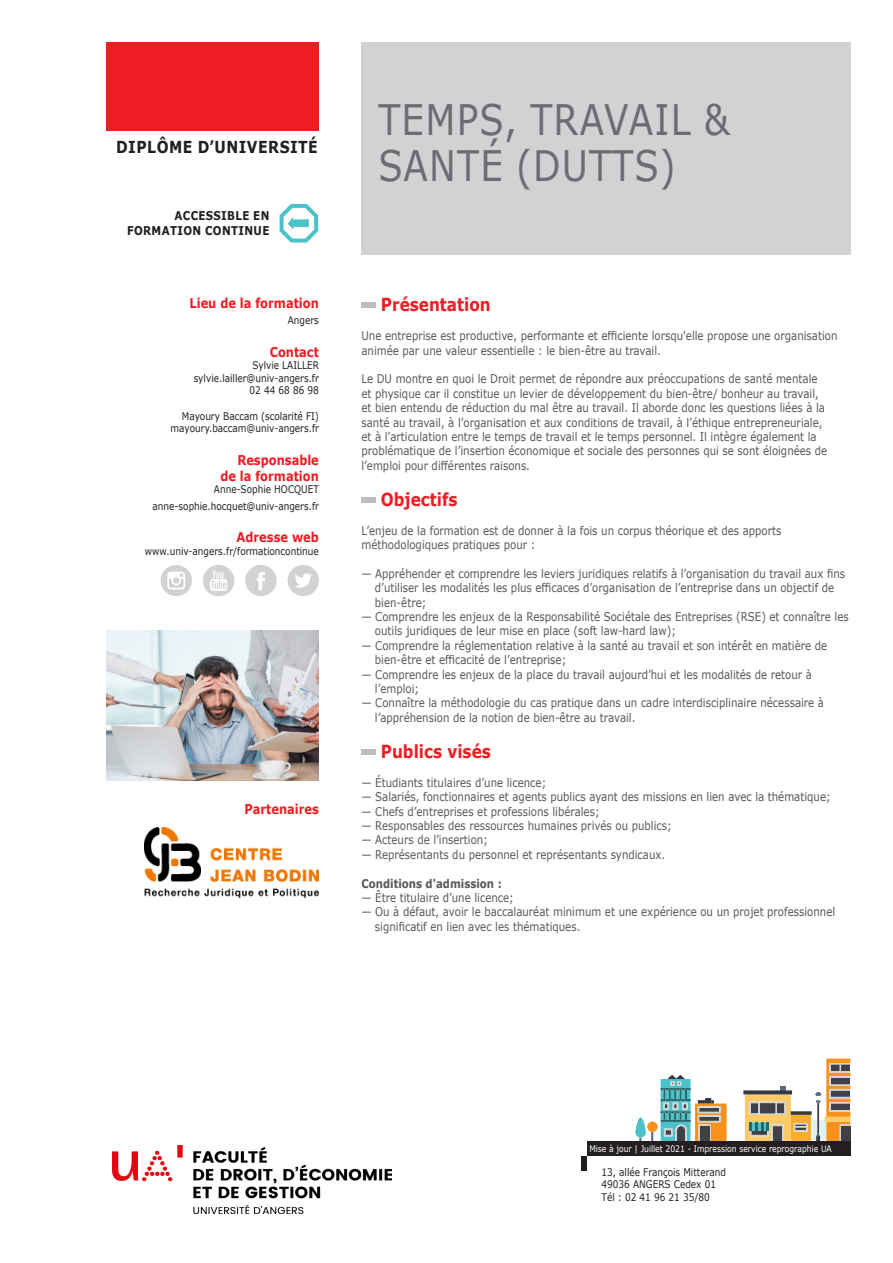
<style>
.page{position:relative;width:893px;height:1263px;background:#fff}
.page>*{position:absolute;margin:0;border:0;box-sizing:border-box;transform-origin:0 0}
.t1{font:42px/46.5px "Verdana";letter-spacing:.035em;color:#6c6d70;scale:.85 1}
.t2{font:700 18px "Verdana";color:#ee1d23;scale:.85 1}
.t3{font:700 16.5px "Verdana";letter-spacing:.035em;color:#231f20;scale:.85 1}
.t4{font:700 13.5px "Verdana";color:#ee1d23;scale:.85 1}
.t5{font:700 12.15px "Verdana";letter-spacing:.035em;color:#231f20;scale:.85 1}
.t6{font:12px/14.4px "Verdana";color:#57585a;scale:.85 1}
.t7{font:700 12px "Verdana";color:#57585a;scale:.85 1}
.t8{font:10.5px "Verdana";color:#231f20;scale:.85 1}
.t9{font:9px "Verdana";color:#fff;scale:.85 1}
</style>
<div class="page">
<div style="left:361px;top:43px;width:489px;height:212px;background:#d1d2d4"></div>
<div style="left:106px;top:43px;width:213px;height:88px;background:#ee1d23"></div>
<div style="left:581px;top:1156px;width:6px;height:14px;background:#231f20"></div>
<svg style="left:617px;top:1059px;width:233px;height:83px"></svg>
<div style="left:841px;top:1126px;width:9px;height:15px;background:#404146"></div>
<div style="left:587px;top:1142px;width:263px;height:14px;background:#231f20"></div>
<div style="left:361px;top:302px;width:15px;height:6px;background:#bcbdc0"></div>
<div style="left:361px;top:497px;width:15px;height:5px;background:#bcbdc0"></div>
<div style="left:361px;top:749px;width:15px;height:5px;background:#bcbdc0"></div>
<svg style="left:161px;top:565px;width:31px;height:31px"></svg>
<svg style="left:203px;top:565px;width:31px;height:31px"></svg>
<svg style="left:245px;top:565px;width:32px;height:31px"></svg>
<svg style="left:288px;top:565px;width:31px;height:31px"></svg>
<svg style="left:280px;top:204px;width:38px;height:39px"></svg>
<img style="left:106px;top:630px;width:212px;height:151px">
<img style="left:112px;top:1146px;width:280px;height:67px">
<img style="left:145px;top:827px;width:174px;height:70px">
<p class="t3" style="left:116px;top:135px;width:239px">DIPLÔME D’UNIVERSITÉ</p>
<p class="t5" style="left:175px;top:207px;width:113px">ACCESSIBLE EN</p>
<p class="t5" style="left:127px;top:222px;width:169px">FORMATION CONTINUE</p>
<p class="t4" style="left:189px;top:293px;width:154px">Lieu de la formation</p>
<p class="t8" style="left:288px;top:313px;width:38px">Angers</p>
<p class="t4" style="left:270px;top:342px;width:59px">Contact</p>
<p class="t8" style="left:252px;top:358px;width:80px">Sylvie LAILLER</p>
<p class="t8" style="left:194px;top:371px;width:149px">sylvie.lailler@univ-angers.fr</p>
<p class="t8" style="left:250px;top:383px;width:83px">02 44 68 86 98</p>
<p class="t8" style="left:182px;top:409px;width:163px">Mayoury Baccam (scolarité FI)</p>
<p class="t8" style="left:171px;top:421px;width:176px">mayoury.baccam@univ-angers.fr</p>
<p class="t4" style="left:237px;top:450px;width:97px">Responsable</p>
<p class="t4" style="left:220px;top:466px;width:117px">de la formation</p>
<p class="t8" style="left:214px;top:482px;width:125px">Anne-Sophie HOCQUET</p>
<p class="t8" style="left:153px;top:499px;width:197px">anne-sophie.hocquet@univ-angers.fr</p>
<p class="t4" style="left:237px;top:527px;width:98px">Adresse web</p>
<p class="t8" style="left:145px;top:544px;width:206px">www.univ-angers.fr/formationcontinue</p>
<p class="t4" style="left:244px;top:799px;width:89px">Partenaires</p>
<p class="t1" style="left:378px;top:96px;width:415px">TEMPS, TRAVAIL &amp;<br>SANTÉ (DUTTS)</p>
<p class="t2" style="left:381px;top:292px;width:131px">Présentation</p>
<p class="t6" style="left:361px;top:329px;width:562px">Une entreprise est productive, performante et efficiente lorsqu'elle propose une organisation animée par une valeur essentielle : le bien-être au travail.</p>
<p class="t6" style="left:361px;top:372px;width:550px">Le DU montre en quoi le Droit permet de répondre aux préoccupations de santé mentale et physique car il constitue un levier de développement du bien-être/ bonheur au travail, et bien entendu de réduction du mal être au travail. Il aborde donc les questions liées à la santé au travail, à l’organisation et aux conditions de travail, à l’éthique entrepreneuriale, et à l’articulation entre le temps de travail et le temps personnel. Il intègre également la problématique de l’insertion économique et sociale des personnes qui se sont éloignées de l’emploi pour différentes raisons.</p>
<p class="t2" style="left:381px;top:487px;width:92px">Objectifs</p>
<p class="t6" style="left:361px;top:523px;width:496px">L’enjeu de la formation est de donner à la fois un corpus théorique et des apports méthodologiques pratiques pour :</p>
<p class="t6" style="left:375px;top:566px;width:555px;text-indent:-14px">— Appréhender et comprendre les leviers juridiques relatifs à l’organisation du travail aux fins d’utiliser les modalités les plus efficaces d’organisation de l’entreprise dans un objectif de bien-être;</p>
<p class="t6" style="left:375px;top:609px;width:559px;text-indent:-14px">— Comprendre les enjeux de la Responsabilité Sociétale des Entreprises (RSE) et connaître les outils juridiques de leur mise en place (soft law-hard law);</p>
<p class="t6" style="left:375px;top:638px;width:534px;text-indent:-14px">— Comprendre la réglementation relative à la santé au travail et son intérêt en matière de bien-être et efficacité de l’entreprise;</p>
<p class="t6" style="left:375px;top:667px;width:516px;text-indent:-14px">— Comprendre les enjeux de la place du travail aujourd’hui et les modalités de retour à l’emploi;</p>
<p class="t6" style="left:375px;top:696px;width:530px;text-indent:-14px">— Connaître la méthodologie du cas pratique dans un cadre interdisciplinaire nécessaire à l’appréhension de la notion de bien-être au travail.</p>
<p class="t2" style="left:381px;top:739px;width:131px">Publics visés</p>
<p class="t6" style="left:361px;top:775px;width:219px">— Étudiants titulaires d’une licence;</p>
<p class="t6" style="left:361px;top:789px;width:554px">— Salariés, fonctionnaires et agents publics ayant des missions en lien avec la thématique;</p>
<p class="t6" style="left:361px;top:804px;width:282px">— Chefs d’entreprises et professions libérales;</p>
<p class="t6" style="left:361px;top:818px;width:367px">— Responsables des ressources humaines privés ou publics;</p>
<p class="t6" style="left:361px;top:833px;width:150px">— Acteurs de l’insertion;</p>
<p class="t6" style="left:361px;top:847px;width:359px">— Représentants du personnel et représentants syndicaux.</p>
<p class="t7" style="left:361px;top:875px;width:167px">Conditions d'admission :</p>
<p class="t6" style="left:361px;top:890px;width:181px">— Être titulaire d’une licence;</p>
<p class="t6" style="left:375px;top:905px;width:543px;text-indent:-14px">— Ou à défaut, avoir le baccalauréat minimum et une expérience ou un projet professionnel significatif en lien avec les thématiques.</p>
<p class="t9" style="left:589px;top:1143px;width:287px">Mise à jour | Juillet 2021 - Impression service reprographie UA</p>
<p class="t8" style="left:601px;top:1165px;width:148px">13, allée François Mitterand</p>
<p class="t8" style="left:601px;top:1177px;width:136px">49036 ANGERS Cedex 01</p>
<p class="t8" style="left:601px;top:1190px;width:129px">Tél : 02 41 96 21 35/80</p>
</div>
